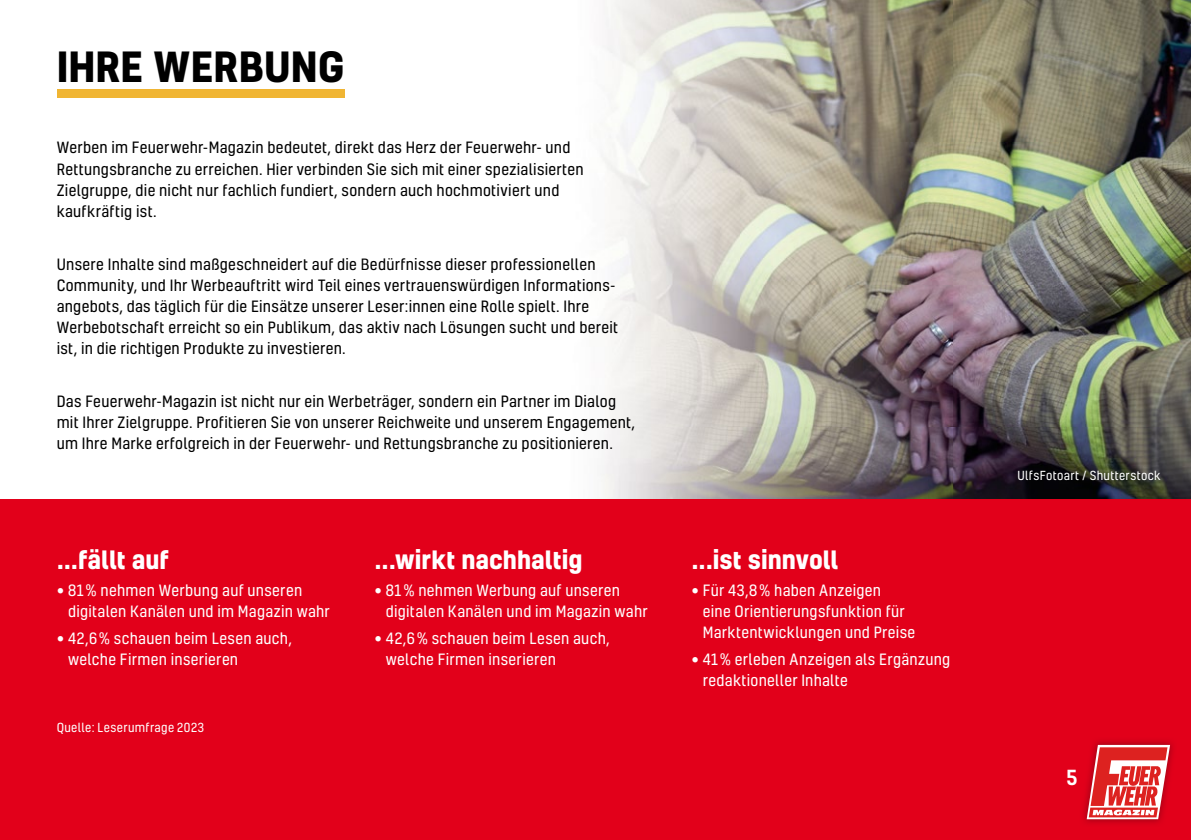
<style>
.page{position:relative;width:1191px;height:840px;background:#fff}
.page>*{position:absolute;margin:0;border:0;box-sizing:border-box;transform-origin:0 0}
.t1{font:700 40px "Kelson";color:#000}
.t2{font:700 24px "Kelson";color:#fff}
.t3{font:500 20px "Kelson";color:#fff}
.t4{font:15px/21px "Kelson";letter-spacing:.02em;color:#000}
.t5{font:15px/21px "Kelson";letter-spacing:.02em;color:#fff}
.t6{font:12px "Kelson";letter-spacing:.03em;color:#fff}
.s1{font-family:"Avenir Next"}
</style>
<div class="page">
<img style="left:601px;top:0;width:590px;height:499px">
<div style="left:0;top:499px;width:1191px;height:340px;background:#e2001a"></div>
<div style="left:57px;top:90px;width:287px;height:8px;background:#f0b533"></div>
<img style="left:1083px;top:740px;width:90px;height:84px">
<svg style="left:1086px;top:744px;width:84px;height:74px;background:#e56264"></svg>
<h1 class="t1" style="left:57px;top:38px;width:289px">IHRE WERBUNG</h1>
<p class="t4" style="left:57px;top:137px;width:528px">Werben im Feuerwehr-Magazin bedeutet, direkt das Herz der Feuerwehr- und Rettungsbranche zu erreichen. Hier verbinden Sie sich mit einer spezialisierten Zielgruppe, die nicht nur fachlich fundiert, sondern auch hochmotiviert und kaufkräftig ist.</p>
<p class="t4" style="left:57px;top:253px;width:563px">Unsere Inhalte sind maßgeschneidert auf die Bedürfnisse dieser professionellen Community, und Ihr Werbeauftritt wird Teil eines vertrauenswürdigen Informations&shy;angebots, das täglich für die Einsätze unserer Leser:innen eine Rolle spielt. Ihre Werbebotschaft erreicht so ein Publikum, das aktiv nach Lösungen sucht und bereit ist, in die richtigen Produkte zu investieren.</p>
<p class="t4" style="left:57px;top:391px;width:580px">Das Feuerwehr-Magazin ist nicht nur ein Werbeträger, sondern ein Partner im Dialog mit Ihrer Zielgruppe. Profitieren Sie von unserer Reichweite und unserem Engagement, um Ihre Marke erfolgreich in der Feuerwehr- und Rettungsbranche zu positionieren.</p>
<h2 class="t2" style="left:57px;top:542px;width:114px">...fällt auf</h2>
<p class="t5" style="left:68px;top:579px;width:263px;text-indent:-11px"><span class="s1">•</span> 81 % nehmen Werbung auf unseren digitalen Kanälen und im Magazin wahr</p>
<p class="t5" style="left:68px;top:626px;width:225px;text-indent:-11px"><span class="s1">•</span> 42,6 % schauen beim Lesen auch, welche Firmen inserieren</p>
<p class="t6" style="left:57px;top:719px;width:149px">Quelle: Leserumfrage 2023</p>
<h2 class="t2" style="left:374px;top:542px;width:209px">...wirkt nachhaltig</h2>
<p class="t5" style="left:386px;top:579px;width:263px;text-indent:-11px"><span class="s1">•</span> 81 % nehmen Werbung auf unseren digitalen Kanälen und im Magazin wahr</p>
<p class="t5" style="left:386px;top:626px;width:225px;text-indent:-11px"><span class="s1">•</span> 42,6 % schauen beim Lesen auch, welche Firmen inserieren</p>
<h2 class="t2" style="left:691px;top:542px;width:148px">...ist sinnvoll</h2>
<p class="t5" style="left:703px;top:579px;width:214px;text-indent:-11px"><span class="s1">•</span> Für 43,8 % haben Anzeigen<br>eine Orientierungsfunktion für<br>Markt entwicklungen und Preise</p>
<p class="t5" style="left:703px;top:647px;width:249px;text-indent:-11px"><span class="s1">•</span> 41 % erleben Anzeigen als Ergänzung redaktioneller Inhalte</p>
<p class="t6" style="left:1017px;top:467px;width:145px">UlfsFotoart / Shutterstock</p>
<h3 class="t3" style="left:1066px;top:763px;width:12px">5</h3>
</div>
